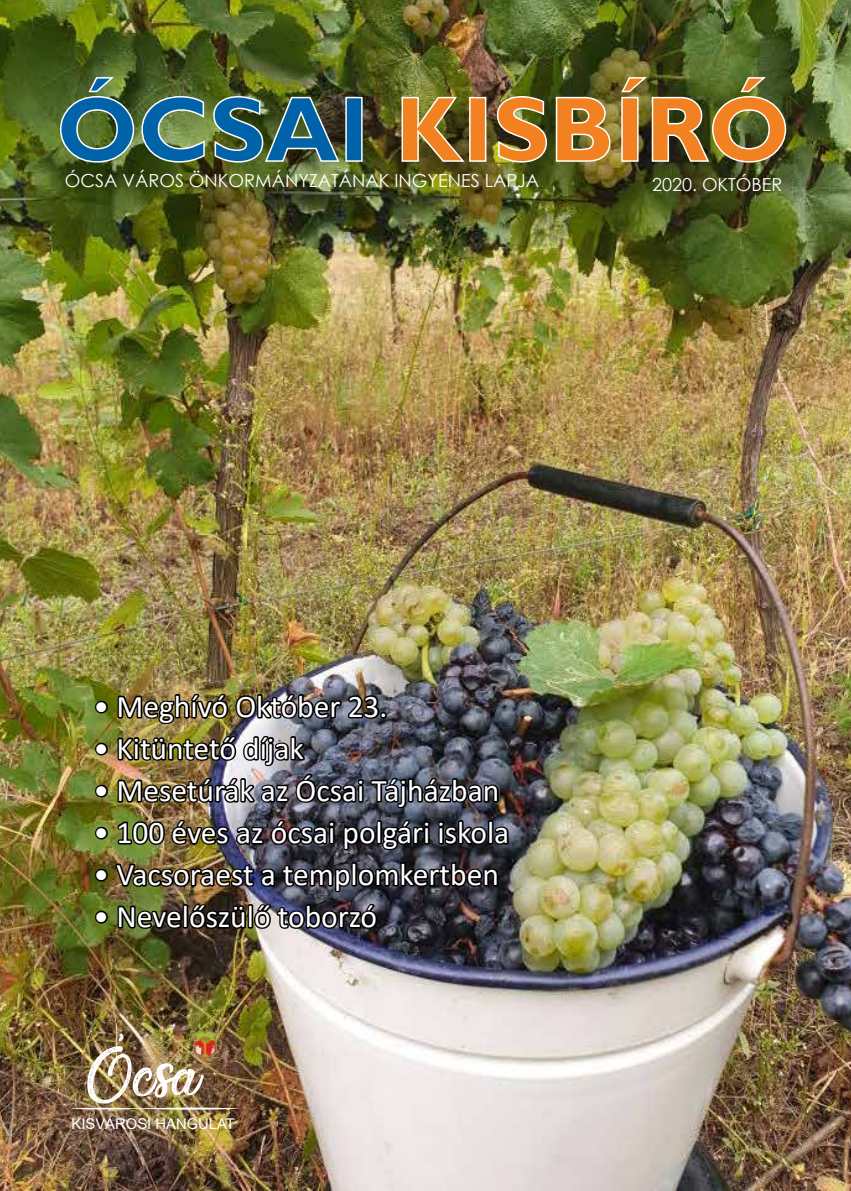
<style>
.page{position:relative;width:851px;height:1191px;background:#fff}
.page>*{position:absolute;margin:0;border:0;box-sizing:border-box;transform-origin:0 0}
.t1{font:135px "Elegant and Sensational";color:#fff}
.t2{font:31.5px "Calibri";color:#fff}
.t3{font:18px "Century Gothic";color:#fff}
.t4{font:14.85px "Arial";color:#fff}
</style>
<div class="page">
<img style="left:0;top:0;width:850px;height:1191px">
<img style="left:401px;top:76px;width:385px;height:87px">
<img style="left:59px;top:76px;width:304px;height:87px">
<img style="left:192px;top:1030px;width:26px;height:31px">
<svg style="left:71px;top:1107px;width:168px;height:2px"></svg>
<img style="left:93px;top:683px;width:418px;height:261px">
<p class="t3" style="left:65px;top:168px;width:475px">ÓCSA VÁROS ÖNKORMÁNYZATÁNAK INGYENES LAPJA</p>
<p class="t3" style="left:652px;top:172px;width:132px">2020. OKTÓBER</p>
<p class="t2" style="left:94px;top:684px;width:295px">• Meghívó Október 23.</p>
<p class="t2" style="left:94px;top:726px;width:212px">• Kitüntető díjak</p>
<p class="t2" style="left:94px;top:768px;width:407px">• Mesetúrák az Ócsai Tájházban</p>
<p class="t2" style="left:94px;top:810px;width:417px">• 100 éves az ócsai polgári iskola</p>
<p class="t2" style="left:94px;top:852px;width:407px">• Vacsoraest a templomkertben</p>
<p class="t2" style="left:94px;top:894px;width:285px">• Nevelőszülő toborzó</p>
<h1 class="t1" style="left:85px;top:974px;width:116px">Ócsa</h1>
<p class="t4" style="left:71px;top:1113px;width:165px">KISVÁROSI HANGULAT</p>
</div>
